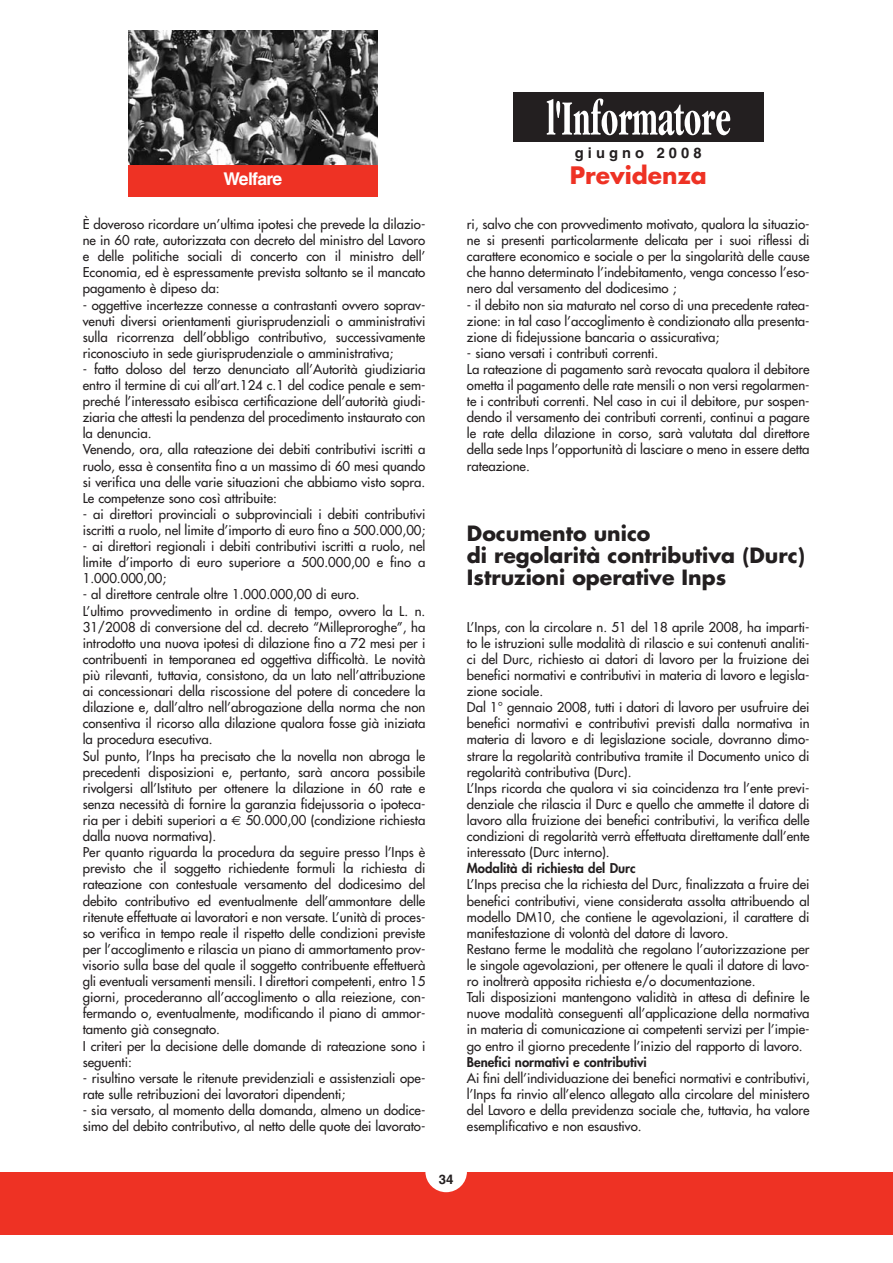
<style>
.page{position:relative;width:893px;height:1263px;background:#fff}
.page>*{position:absolute;margin:0;border:0;box-sizing:border-box;transform-origin:0 0}
.t1{font:700 23.4px "Futura";color:#ee3224}
.t2{font:700 20.55px/21.9px "Futura";color:#231f20}
.t3{font:700 17.55px "Helvetica";letter-spacing:-.04em;color:#fff}
.t4{font:700 14.7px "Helvetica";letter-spacing:.28em;color:#231f20}
.t5{font:13.2px/16px "Futura";color:#231f20}
.t6{font:800 13.2px "Futura";color:#231f20}
.t7{font:700 13.2px "Helvetica";color:#231f20}
.s1{font-family:"Euro Sans"}
</style>
<div class="page">
<div style="left:0;top:1172px;width:892px;height:62px;background:#ee3224"></div>
<div style="left:425px;top:1151px;width:42px;height:41px;background:#fff;border-radius:50%"></div>
<div style="left:128px;top:165px;width:249px;height:32px;background:#ee3224"></div>
<img style="left:128px;top:30px;width:249px;height:135px">
<div style="left:513px;top:93px;width:250px;height:49px;background:#231f20"></div>
<svg style="left:546px;top:98px;width:184px;height:37px"></svg>
<h3 class="t3" style="left:224px;top:173px;width:60px">Welfare</h3>
<p class="t5" style="left:83px;top:217px;width:344px;text-align:justify">È doveroso ricordare un’ultima ipotesi che prevede la dilazio&shy;ne in 60 rate, autorizzata con decreto del ministro del Lavoro e delle politiche sociali di concerto con il ministro dell’ Economia, ed è espressamente prevista soltanto se il mancato pagamento è dipeso da:</p>
<p class="t5" style="left:83px;top:298px;width:344px;text-align:justify">- oggettive incertezze connesse a contrastanti ovvero soprav&shy;venuti diversi orientamenti giurisprudenziali o amministrativi sulla ricorrenza dell’obbligo contributivo, successivamente riconosciuto in sede giurisprudenziale o amministrativa;</p>
<p class="t5" style="left:83px;top:362px;width:344px">- fatto doloso del terzo denunciato all’Autorità giudiziaria entro il termine di cui all’art.124 c.1 del codice penale e sem&shy;preché l’interessato esibisca certificazione dell’autorità giudi&shy;ziaria che attesti la pendenza del procedimento instaurato con la denuncia.<br>Venendo, ora, alla rateazione dei debiti contributivi iscritti a ruolo, essa è consentita fino a un massimo di 60 mesi quando si verifica una delle varie situazioni che abbiamo visto sopra.<br>Le competenze sono così attribuite:</p>
<p class="t5" style="left:83px;top:507px;width:344px">- ai direttori provinciali o subprovinciali i debiti contributivi iscritti a ruolo, nel limite d’importo di euro fino a 500.000,00;</p>
<p class="t5" style="left:83px;top:539px;width:344px;text-align:justify">- ai direttori regionali i debiti contributivi iscritti a ruolo, nel limite d’importo di euro superiore a 500.000,00 e fino a 1.000.000,00;</p>
<p class="t5" style="left:83px;top:587px;width:344px">- al direttore centrale oltre 1.000.000,00 di euro.<br>L’ultimo provvedimento in ordine di tempo, ovvero la L. n.<br>31/2008 di conversione del cd. decreto “Milleproroghe”, ha introdotto una nuova ipotesi di dilazione fino a 72 mesi per i contribuenti in temporanea ed oggettiva difficoltà. Le novità più rilevanti, tuttavia, consistono, da un lato nell’attribuzione ai concessionari della riscossione del potere di concedere la dilazione e, dall’altro nell’abrogazione della norma che non consentiva il ricorso alla dilazione qualora fosse già iniziata la procedura esecutiva.<br>Sul punto, l’Inps ha precisato che la novella non abroga le precedenti disposizioni e, pertanto, sarà ancora possibile rivolgersi all’Istituto per ottenere la dilazione in 60 rate e senza necessità di fornire la garanzia fidejussoria o ipoteca&shy;ria per i debiti superiori a <span class="s1">€</span> 50.000,00 (condizione richiesta dalla nuova normativa).<br>Per quanto riguarda la procedura da seguire presso l’Inps è previsto che il soggetto richiedente formuli la richiesta di rateazione con contestuale versamento del dodicesimo del debito contributivo ed eventualmente dell’ammontare delle ritenute effettuate ai lavoratori e non versate. L’unità di proces&shy;so verifica in tempo reale il rispetto delle condizioni previste per l’accoglimento e rilascia un piano di ammortamento prov&shy;visorio sulla base del quale il soggetto contribuente effettuerà gli eventuali versamenti mensili. I direttori competenti, entro 15 giorni, procederanno all’accoglimento o alla reiezione, con&shy;fermando o, eventualmente, modificando il piano di ammor&shy;tamento già consegnato.<br>I criteri per la decisione delle domande di rateazione sono i seguenti:</p>
<p class="t5" style="left:83px;top:1071px;width:344px">- risultino versate le ritenute previdenziali e assistenziali ope&shy;rate sulle retribuzioni dei lavoratori dipendenti;</p>
<p class="t5" style="left:83px;top:1103px;width:344px">- sia versato, al momento della domanda, almeno un dodice&shy;simo del debito contributivo, al netto delle quote dei lavorato-</p>
<p class="t4" style="left:575px;top:148px;width:128px">giugno 2008</p>
<h1 class="t1" style="left:569px;top:165px;width:138px">Previdenza</h1>
<p class="t5" style="left:467px;top:217px;width:344px;text-align:justify">ri, salvo che con provvedimento motivato, qualora la situazio&shy;ne si presenti particolarmente delicata per i suoi riflessi di carattere economico e sociale o per la singolarità delle cause che hanno determinato l’indebitamento, venga concesso l’eso&shy;nero dal versamento del dodicesimo ;</p>
<p class="t5" style="left:467px;top:298px;width:344px;text-align:justify">- il debito non sia maturato nel corso di una precedente ratea&shy;zione: in tal caso l’accoglimento è condizionato alla presenta&shy;zione di fidejussione bancaria o assicurativa;</p>
<p class="t5" style="left:467px;top:346px;width:344px">- siano versati i contributi correnti.<br>La rateazione di pagamento sarà revocata qualora il debitore ometta il pagamento delle rate mensili o non versi regolarmen&shy;te i contributi correnti. Nel caso in cui il debitore, pur sospen&shy;dendo il versamento dei contributi correnti, continui a pagare le rate della dilazione in corso, sarà valutata dal direttore della sede Inps l’opportunità di lasciare o meno in essere detta rateazione.</p>
<h2 class="t2" style="left:467px;top:524px;width:339px">Documento unico<br>di regolarità contributiva (Durc)<br>Istruzioni operative Inps</h2>
<p class="t5" style="left:467px;top:620px;width:344px">L’Inps, con la circolare n. 51 del 18 aprile 2008, ha imparti&shy;to le istruzioni sulle modalità di rilascio e sui contenuti analiti&shy;ci del Durc, richiesto ai datori di lavoro per la fruizione dei benefici normativi e contributivi in materia di lavoro e legisla&shy;zione sociale.<br>Dal 1° gennaio 2008, tutti i datori di lavoro per usufruire dei benefici normativi e contributivi previsti dalla normativa in materia di lavoro e di legislazione sociale, dovranno dimo&shy;strare la regolarità contributiva tramite il Documento unico di regolarità contributiva (Durc).<br>L’Inps ricorda che qualora vi sia coincidenza tra l’ente previ&shy;denziale che rilascia il Durc e quello che ammette il datore di lavoro alla fruizione dei benefici contributivi, la verifica delle condizioni di regolarità verrà effettuata direttamente dall’ente interessato (Durc interno).</p>
<p class="t6" style="left:467px;top:862px;width:170px">Modalità di richiesta del Durc</p>
<p class="t5" style="left:467px;top:877px;width:344px">L’Inps precisa che la richiesta del Durc, finalizzata a fruire dei benefici contributivi, viene considerata assolta attribuendo al modello DM10, che contiene le agevolazioni, il carattere di manifestazione di volontà del datore di lavoro.<br>Restano ferme le modalità che regolano l’autorizzazione per le singole agevolazioni, per ottenere le quali il datore di lavo&shy;ro inoltrerà apposita richiesta e/o documentazione.<br>Tali disposizioni mantengono validità in attesa di definire le nuove modalità conseguenti all’applicazione della normativa in materia di comunicazione ai competenti servizi per l’impie&shy;go entro il giorno precedente l’inizio del rapporto di lavoro.</p>
<p class="t6" style="left:467px;top:1055px;width:181px">Benefici normativi e contributivi</p>
<p class="t5" style="left:467px;top:1071px;width:344px;text-align:justify">Ai fini dell’individuazione dei benefici normativi e contributivi, l’Inps fa rinvio all’elenco allegato alla circolare del ministero del Lavoro e della previdenza sociale che, tuttavia, ha valore esemplificativo e non esaustivo.</p>
<p class="t7" style="left:439px;top:1175px;width:16px">34</p>
</div>
